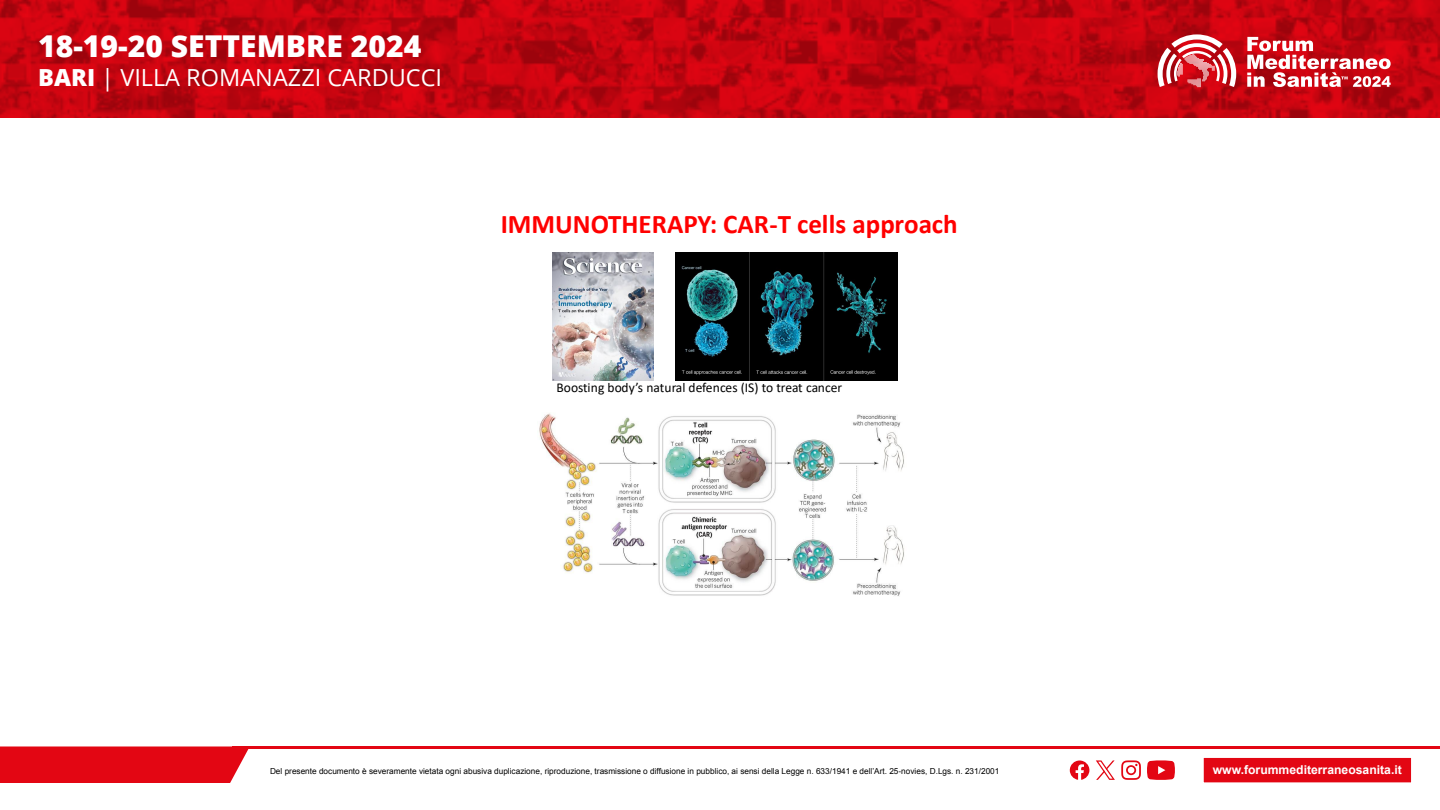
<style>
.page{position:relative;width:1440px;height:810px;background:#fff}
.page>*{position:absolute;margin:0;border:0;box-sizing:border-box;transform-origin:0 0}
.t1{font:800 30.08px "Open Sans";color:#fff}
.t2{font:700 27px "Calibri";color:#f00}
.t3{font:23.55px "Open Sans";color:#fff}
.t4{font:13.5px "Calibri";color:#000}
.t5{font:700 12.15px "Arial";color:#fff}
.t6{font:8.25px "Arial";color:#000}
.s1{font-weight:800}
</style>
<div class="page">
<div style="left:0;top:746px;width:249px;height:37px;background:#e30613"></div>
<hr style="left:232px;top:746px;width:1208px;height:3px;background:#e30613">
<div style="left:1203px;top:757px;width:209px;height:27px;background:#e30613;border:1px solid #fff"></div>
<svg style="left:1121px;top:760px;width:20px;height:20px"></svg>
<svg style="left:1147px;top:760px;width:28px;height:20px"></svg>
<svg style="left:1070px;top:761px;width:19px;height:19px"></svg>
<svg style="left:1096px;top:760px;width:19px;height:20px"></svg>
<svg style="left:0;top:0;width:1440px;height:117px;background:#c2040f"></svg>
<svg style="left:1158px;top:34px;width:78px;height:53px"></svg>
<svg style="left:1247px;top:37px;width:144px;height:50px"></svg>
<img style="left:539px;top:413px;width:365px;height:183px">
<img style="left:552px;top:253px;width:102px;height:128px">
<img style="left:675px;top:253px;width:222px;height:128px">
<h1 class="t1" style="left:38px;top:24px;width:385px">18-19-20 SETTEMBRE 2024</h1>
<h3 class="t3" style="left:38px;top:62px;width:406px"><span class="s1">BARI</span> | VILLA ROMANAZZI CARDUCCI</h3>
<h2 class="t2" style="left:501px;top:205px;width:458px">IMMUNOTHERAPY: CAR-T cells approach</h2>
<h3 class="t4" style="left:557px;top:379px;width:287px">Boosting body’s natural defences (IS) to treat cancer</h3>
<p class="t6" style="left:270px;top:766px;width:731px">Del presente documento è severamente vietata ogni abusiva duplicazione, riproduzione, trasmissione o diffusione in pubblico, ai sensi della Legge n. 633/1941 e dell’Art. 25-novies, D.Lgs. n. 231/2001</p>
<h3 class="t5" style="left:1213px;top:762px;width:191px">www.forummediterraneosanita.it</h3>
</div>
